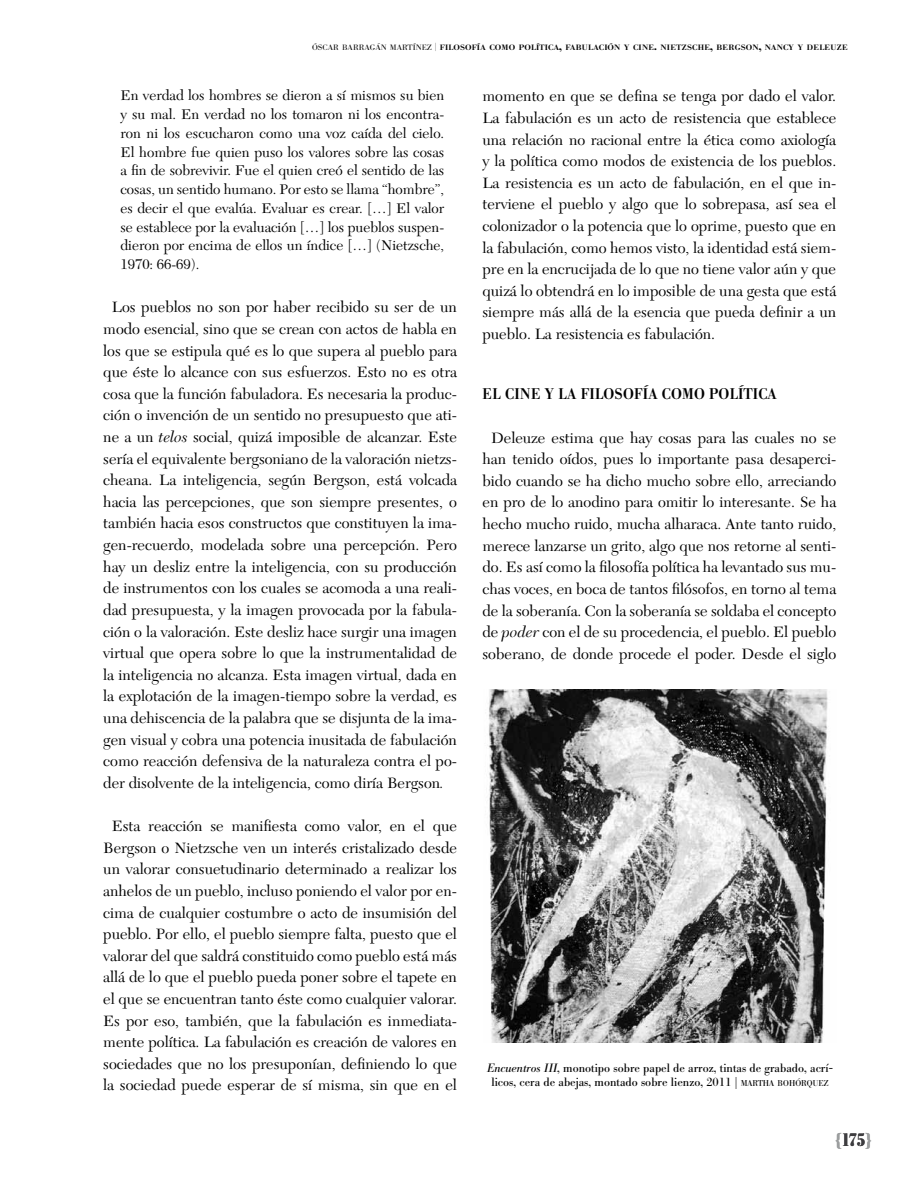
<style>
.page{position:relative;width:915px;height:1191px;background:#fff}
.page>*{position:absolute;margin:0;border:0;box-sizing:border-box;transform-origin:0 0}
.t1{font:700 condensed 18px "Bodoni BE";color:#3e3d40}
.t2{font:15.6px/21.6px "New Caledonia";color:#000;text-align:justify}
.t3{font:500 15.3px "Bodoni BE";letter-spacing:.02em;color:#000;scale:.92 1}
.t4{font:14.55px/18.8px "New Caledonia";color:#000;text-align:justify}
.t5{font:12px/13.8px "Bodoni BE";color:#000;text-align:center}
.t6{font:500 7.8px "Bodoni BE";letter-spacing:.02em;color:#000;scale:1.09 1}
.s1{font-weight:300}
.s2{font-weight:300;font-size:8.25px}
.s3{font-size:11.1px}
.s4{font-style:italic}
.s5{font-size:8.4px}
.s6{color:#9c9e9f}
</style>
<div class="page">
<img style="left:488px;top:689px;width:340px;height:353px">
<p class="t6" style="left:312px;top:43px;width:492px"><span class="s1">ÓSCAR BARRAGÁN MARTÍNEZ</span> <span class="s2">|</span> FILOSOFÍA COMO POLÍTICA<span class="s3">,</span> FABULACIÓN Y CINE<span class="s3">.</span> NIETZSCHE<span class="s3">,</span> BERGSON<span class="s3">,</span> NANCY Y DELEUZE</p>
<p class="t4" style="left:120px;top:86px;width:325px">En verdad los hombres se dieron a sí mismos su bien y su mal. En verdad no los tomaron ni los encontra&shy;ron ni los escucharon como una voz caída del cielo.<br>El hombre fue quien puso los valores sobre las cosas a fin de sobrevivir. Fue el quien creó el sentido de las cosas, un sentido humano. Por esto se llama “hombre”, es decir el que evalúa. Evaluar es crear. […] El valor se establece por la evaluación […] los pueblos suspen&shy;dieron por encima de ellos un índice […] (Nietzsche, 1970: 66-69).</p>
<p class="t2" style="left:103px;top:297px;width:355px;text-indent:9px">Los pueblos no son por haber recibido su ser de un modo esencial, sino que se crean con actos de habla en los que se estipula qué es lo que supera al pueblo para que éste lo alcance con sus esfuerzos. Esto no es otra cosa que la función fabuladora. Es necesaria la produc&shy;ción o invención de un sentido no presupuesto que ati&shy;ne a un <span class="s4">telos</span> social, quizá imposible de alcanzar. Este sería el equivalente bergsoniano de la valoración nietzs&shy;cheana. La inteligencia, según Bergson, está volcada hacia las percepciones, que son siempre presentes, o también hacia esos constructos que constituyen la ima&shy;gen-recuerdo, modelada sobre una percepción. Pero hay un desliz entre la inteligencia, con su producción de instrumentos con los cuales se acomoda a una reali&shy;dad presupuesta, y la imagen provocada por la fabula&shy;ción o la valoración. Este desliz hace surgir una imagen virtual que opera sobre lo que la instrumentalidad de la inteligencia no alcanza. Esta imagen virtual, dada en la explotación de la imagen-tiempo sobre la verdad, es una dehiscencia de la palabra que se disjunta de la ima&shy;gen visual y cobra una potencia inusitada de fabulación como reacción defensiva de la naturaleza contra el po&shy;der disolvente de la inteligencia, como diría Bergson<span class="s4">.</span></p>
<p class="t2" style="left:103px;top:815px;width:355px;text-align:center">Esta reacción se manifiesta como valor, en el que Bergson o Nietzsche ven un interés cristalizado desde un valorar consuetudinario determinado a realizar los anhelos de un pueblo, incluso poniendo el valor por en&shy;cima de cualquier costumbre o acto de insumisión del pueblo. Por ello, el pueblo siempre falta, puesto que el valorar del que saldrá constituido como pueblo está más allá de lo que el pueblo pueda poner sobre el tapete en el que se encuentran tanto éste como cualquier valorar.<br>Es por eso, también, que la fabulación es inmediata&shy;mente política. La fabulación es creación de valores en sociedades que no los presuponían, definiendo lo que la sociedad puede esperar de sí misma, sin que en el</p>
<p class="t2" style="left:482px;top:86px;width:355px">momento en que se defina se tenga por dado el valor.<br>La fabulación es un acto de resistencia que establece una relación no racional entre la ética como axiología y la política como modos de existencia de los pueblos.<br>La resistencia es un acto de fabulación, en el que in&shy;terviene el pueblo y algo que lo sobrepasa, así sea el colonizador o la potencia que lo oprime, puesto que en la fabulación, como hemos visto, la identidad está siem&shy;pre en la encrucijada de lo que no tiene valor aún y que quizá lo obtendrá en lo imposible de una gesta que está siempre más allá de la esencia que pueda definir a un pueblo. La resistencia es fabulación.</p>
<p class="t3" style="left:482px;top:385px;width:321px">EL CINE Y LA FILOSOFÍA COMO POLÍTICA</p>
<p class="t2" style="left:482px;top:427px;width:355px;text-align:center">Deleuze estima que hay cosas para las cuales no se han tenido oídos, pues lo importante pasa desaperci&shy;bido cuando se ha dicho mucho sobre ello, arreciando en pro de lo anodino para omitir lo interesante. Se ha hecho mucho ruido, mucha alharaca. Ante tanto ruido, merece lanzarse un grito, algo que nos retorne al senti&shy;do. Es así como la filosofía política ha levantado sus mu&shy;chas voces, en boca de tantos filósofos, en torno al tema de la soberanía. Con la soberanía se soldaba el concepto de <span class="s4">poder</span> con el de su procedencia, el pueblo. El pueblo soberano, de donde procede el poder. Desde el siglo</p>
<p class="t5" style="left:487px;top:1061px;width:347px"><span class="s4">Encuentros III</span>, monotipo sobre papel de arroz, tintas de grabado, acrí&shy;licos, cera de abejas, montado sobre lienzo, 2011 | <span class="s5">MARTHA BOHÓRQUEZ</span></p>
<p class="t1" style="left:834px;top:1129px;width:38px"><span class="s6">{</span>175<span class="s6">}</span></p>
</div>
